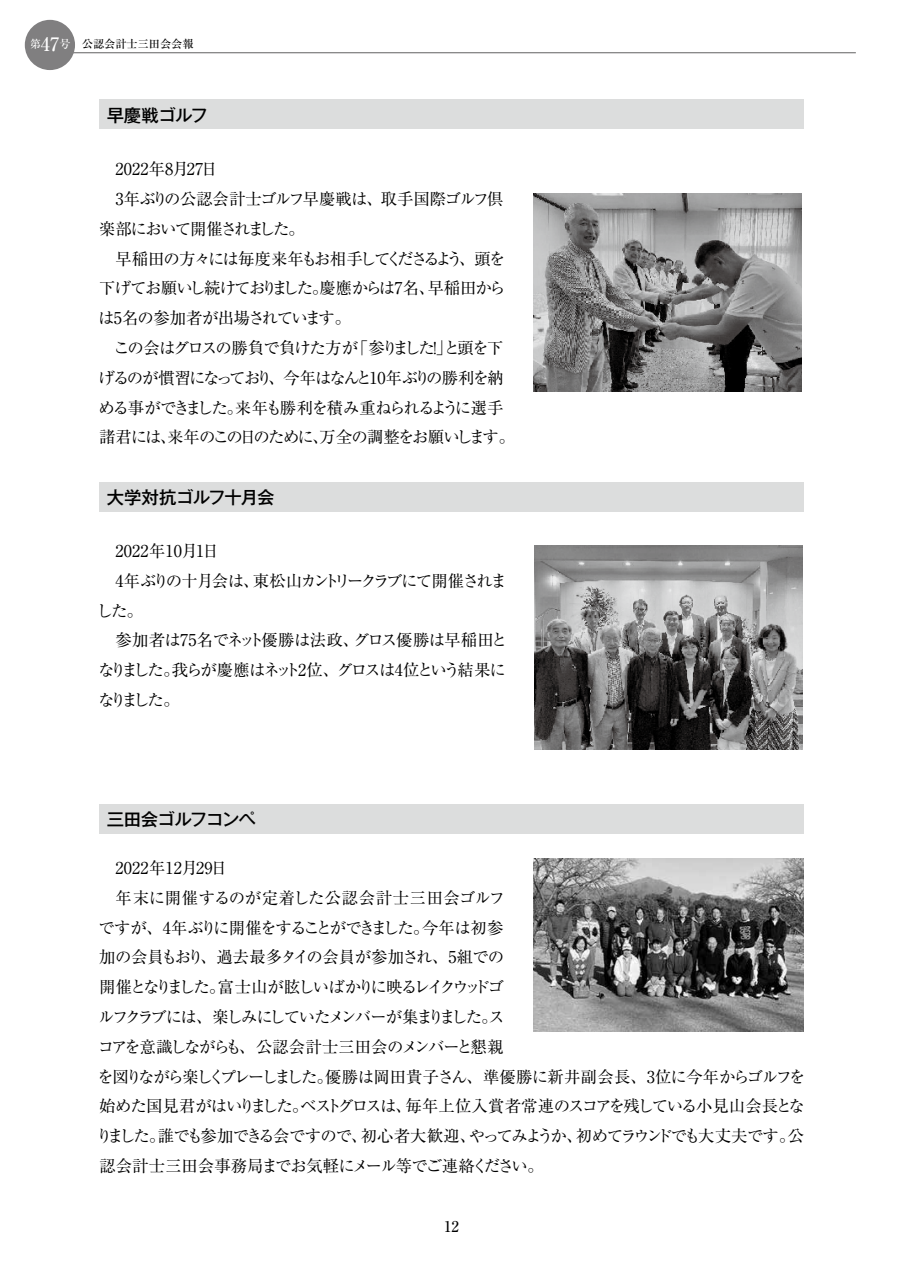
<style>
.page{position:relative;width:903px;height:1275px;background:#fff}
.page>*{position:absolute;margin:0;border:0;box-sizing:border-box;transform-origin:0 0}
.t1{font:500 17.32px "Gothic MB101 Pro";letter-spacing:-.03em;color:#000}
.t2{font:500 17.32px "Gothic MB101 Pro";letter-spacing:-.05em;color:#000}
.t3{font:16.45px "Ryumin Pro";letter-spacing:-.085em;color:#000}
.t4{font:16.45px "Ryumin Pro";letter-spacing:-.11em;color:#000}
.t5{font:16.45px "Ryumin Pro";letter-spacing:-.04em;color:#000}
.t6{font:16.45px "Ryumin Pro";letter-spacing:-.13em;color:#000}
.t7{font:16.45px "Ryumin Pro";letter-spacing:-.15em;color:#000}
.t8{font:16.45px "Ryumin Pro";letter-spacing:-.125em;color:#000}
.t9{font:16.45px "Ryumin Pro";letter-spacing:-.115em;color:#000}
.t10{font:16.45px "Ryumin Pro";letter-spacing:-.035em;color:#000}
.t11{font:16.45px "Ryumin Pro";letter-spacing:-.025em;color:#000}
.t12{font:16.45px "Ryumin Pro";letter-spacing:.025em;color:#000}
.t13{font:16.45px "Ryumin Pro";letter-spacing:.01em;color:#000}
.t14{font:16.45px "Ryumin Pro";letter-spacing:-.05em;color:#000}
.t15{font:16.45px "Ryumin Pro";letter-spacing:.005em;color:#000}
.t16{font:500 14.88px "Ryumin Pro";color:#000}
.t17{font:500 11.2px "Ryumin Pro";color:#000}
.s1{color:#fff}
.s2{font-size:18.55px;color:#fff}
</style>
<div class="page">
<div style="left:25px;top:20px;width:50px;height:50px;background:#807f80;border-radius:50%"></div>
<hr style="left:37px;top:52px;width:819px;height:1px;background:#807f80">
<div style="left:99px;top:482px;width:705px;height:30px;background:#dcdddd"></div>
<div style="left:99px;top:804px;width:705px;height:30px;background:#dcdddd"></div>
<div style="left:99px;top:99px;width:705px;height:30px;background:#dcdddd"></div>
<img style="left:533px;top:858px;width:271px;height:174px">
<img style="left:533px;top:193px;width:268px;height:199px">
<img style="left:535px;top:546px;width:267px;height:203px">
<p class="t17" style="left:30px;top:35px;width:165px"><span class="s1">第</span><span class="s2">47</span><span class="s1">号</span>　公認会計士三田会会報</p>
<p class="t1" style="left:107px;top:101px;width:103px">早慶戦ゴルフ</p>
<p class="t15" style="left:116px;top:156px;width:103px">2022年8月27日</p>
<p class="t5" style="left:116px;top:186px;width:390px">3年ぶりの公認会計士ゴルフ早慶戦は、取手国際ゴルフ倶</p>
<p class="t3" style="left:99px;top:216px;width:207px">楽部において開催されました。</p>
<p class="t9" style="left:116px;top:246px;width:391px">早稲田の方々には毎度来年もお相手してくださるよう、頭を</p>
<p class="t3" style="left:99px;top:275px;width:408px">下げてお願いし続けておりました。慶應からは7名、早稲田から</p>
<p class="t14" style="left:98px;top:305px;width:254px">は5名の参加者が出場されています。</p>
<p class="t3" style="left:113px;top:335px;width:392px">この会はグロスの勝負で負けた方が「参りました！」と頭を下</p>
<p class="t4" style="left:99px;top:365px;width:407px">げるのが慣習になっており、今年はなんと10年ぶりの勝利を納</p>
<p class="t3" style="left:98px;top:394px;width:407px">める事ができました。来年も勝利を積み重ねられるように選手</p>
<p class="t3" style="left:99px;top:424px;width:417px">諸君には、来年のこの日のために、万全の調整をお願いします。</p>
<p class="t1" style="left:107px;top:483px;width:169px">大学対抗ゴルフ十月会</p>
<p class="t13" style="left:116px;top:538px;width:105px">2022年10月1日</p>
<p class="t4" style="left:116px;top:568px;width:393px">4年ぶりの十月会は、東松山カントリークラブにて開催されま</p>
<p class="t3" style="left:97px;top:598px;width:48px">した。</p>
<p class="t10" style="left:116px;top:627px;width:393px">参加者は75名でネット優勝は法政、グロス優勝は早稲田と</p>
<p class="t6" style="left:98px;top:657px;width:409px">なりました。我らが慶應はネット2位、グロスは4位という結果に</p>
<p class="t3" style="left:98px;top:687px;width:83px">なりました。</p>
<p class="t2" style="left:107px;top:805px;width:151px">三田会ゴルフコンペ</p>
<p class="t13" style="left:116px;top:855px;width:113px">2022年12月29日</p>
<p class="t12" style="left:116px;top:885px;width:391px">年末に開催するのが定着した公認会計士三田会ゴルフ</p>
<p class="t3" style="left:98px;top:915px;width:407px">ですが、4年ぶりに開催をすることができました。今年は初参</p>
<p class="t11" style="left:99px;top:944px;width:406px">加の会員もおり、過去最多タイの会員が参加され、5組での</p>
<p class="t7" style="left:99px;top:974px;width:406px">開催となりました。富士山が眩しいばかりに映るレイクウッドゴ</p>
<p class="t8" style="left:98px;top:1004px;width:408px">ルフクラブには、楽しみにしていたメンバーが集まりました。ス</p>
<p class="t3" style="left:98px;top:1034px;width:407px">コアを意識しながらも、公認会計士三田会のメンバーと懇親</p>
<p class="t3" style="left:98px;top:1063px;width:709px">を図りながら楽しくプレーしました。優勝は岡田貴子さん、準優勝に新井副会長、3位に今年からゴルフを</p>
<p class="t3" style="left:99px;top:1093px;width:707px">始めた国見君がはいりました。ベストグロスは、毎年上位入賞者常連のスコアを残している小見山会長とな</p>
<p class="t3" style="left:96px;top:1123px;width:709px">りました。誰でも参加できる会ですので、初心者大歓迎、やってみようか、初めてラウンドでも大丈夫です。公</p>
<p class="t5" style="left:99px;top:1153px;width:446px">認会計士三田会事務局までお気軽にメール等でご連絡ください。</p>
<p class="t16" style="left:444px;top:1215px;width:16px">12</p>
</div>
